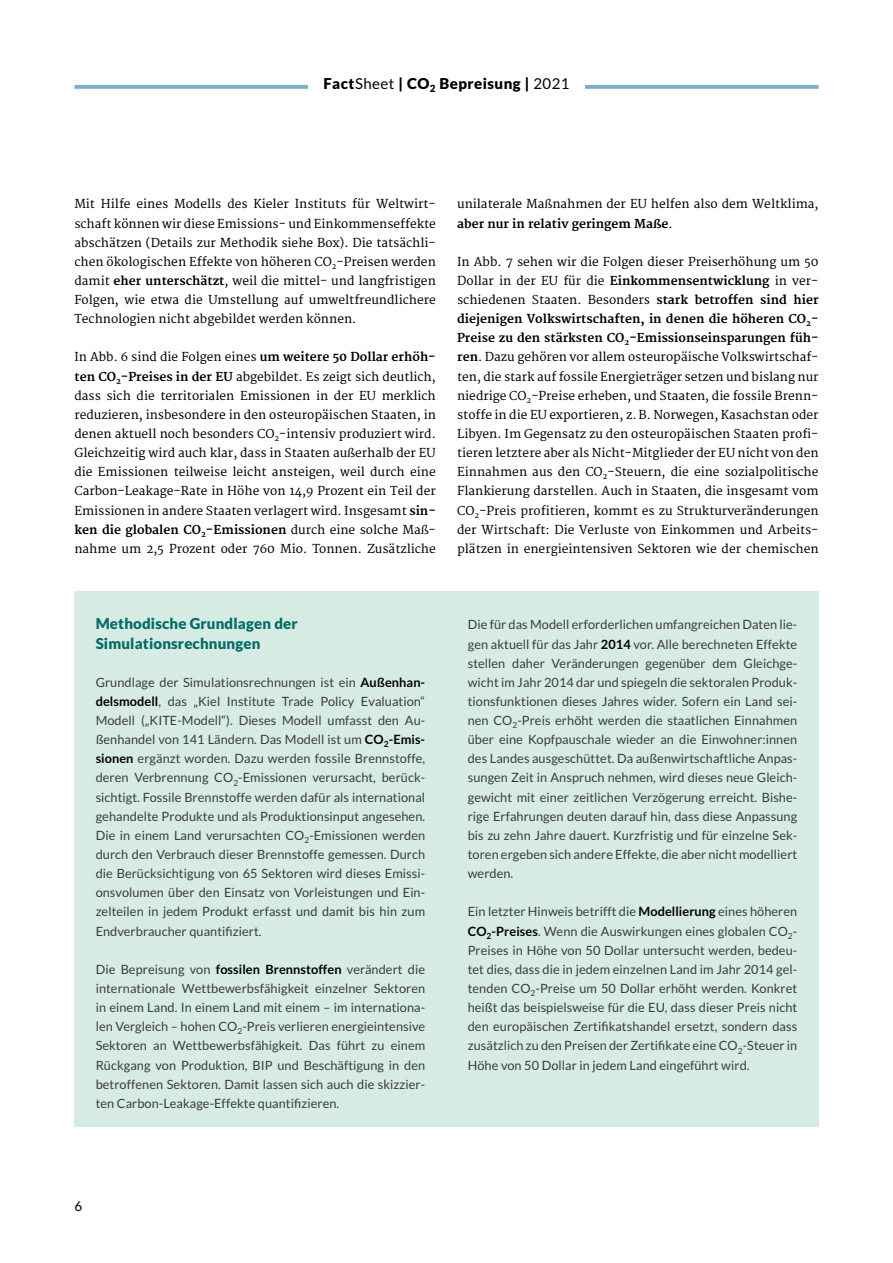
<style>
.page{position:relative;width:893px;height:1263px;background:#fff}
.page>*{position:absolute;margin:0;border:0;box-sizing:border-box;transform-origin:0 0}
.t1{font:900 15px/19.2px "Lato";letter-spacing:.01em;color:#006b68}
.t2{font:900 15px "Lato";letter-spacing:.03em;color:#000}
.t3{font:13.5px "Lato";color:#000}
.t4{font:12.75px/19.2px "Lato";letter-spacing:.005em;color:#3a3b3b;text-align:justify}
.t5{font:12px/19.2px "Merriweather";color:#000;text-align:justify}
.s1{font-weight:400}
.s2{font-weight:700}
.s3{font-weight:700;color:#000}
</style>
<div class="page">
<svg style="left:74px;top:85px;width:745px;height:4px;background:#81b2cb"></svg>
<div style="left:308px;top:77px;width:277px;height:14px;background:#fff"></div>
<div style="left:74px;top:591px;width:745px;height:536px;background:#d6ebe2"></div>
<p class="t2" style="left:323px;top:74px;width:248px">Fact<span class="s1">Sheet</span> | CO<sub>2</sub> Bepreisung | <span class="s1">2021</span></p>
<p class="t5" style="left:74px;top:195px;width:363px">Mit Hilfe eines Modells des Kieler Instituts für Weltwirt&shy;schaft können wir diese Emissions- und Einkommenseffekte abschätzen (Details zur Methodik siehe Box). Die tatsächli&shy;chen ökologischen Effekte von höheren CO<sub>2</sub>-Preisen werden damit <span class="s2">eher unterschätzt</span>, weil die mittel- und langfristigen Folgen, wie etwa die Umstellung auf umweltfreundlichere Technologien nicht abgebildet werden können.</p>
<p class="t5" style="left:74px;top:348px;width:363px">In Abb. 6 sind die Folgen eines <span class="s2">um weitere 50 Dollar erhöh&shy;ten CO</span><sub>2</sub><span class="s2">-Preises in der EU</span> abgebildet. Es zeigt sich deutlich, dass sich die territorialen Emissionen in der EU merklich reduzieren, insbesondere in den osteuropäischen Staaten, in denen aktuell noch besonders CO<sub>2</sub>-intensiv produziert wird.<br>Gleichzeitig wird auch klar, dass in Staaten außerhalb der EU die Emissionen teilweise leicht ansteigen, weil durch eine Carbon-Leakage-Rate in Höhe von 14,9 Prozent ein Teil der Emissionen in andere Staaten verlagert wird. Insgesamt <span class="s2">sin&shy;ken die globalen CO</span><sub>2</sub><span class="s2">-Emissionen</span> durch eine solche Maß&shy;nahme um 2,5 Prozent oder 760 Mio. Tonnen. Zusätzliche</p>
<p class="t5" style="left:457px;top:195px;width:363px">unilaterale Maßnahmen der EU helfen also dem Weltklima, <span class="s2">aber nur in relativ geringem Maße</span>.</p>
<p class="t5" style="left:457px;top:252px;width:363px">In Abb. 7 sehen wir die Folgen dieser Preiserhöhung um 50<br>Dollar in der EU für die <span class="s2">Einkommensentwicklung</span> in ver&shy;schiedenen Staaten. Besonders <span class="s2">stark betroffen sind hier diejenigen Volkswirtschaften, in denen die höheren CO</span><sub>2</sub><span class="s2">- Preise zu den stärksten CO</span><sub>2</sub><span class="s2">-Emissionseinsparungen füh&shy;ren</span>. Dazu gehören vor allem osteuropäische Volkswirtschaf&shy;ten, die stark auf fossile Energieträger setzen und bislang nur niedrige CO<sub>2</sub>-Preise erheben, und Staaten, die fossile Brenn&shy;stoffe in die EU exportieren, z. B. Norwegen, Kasachstan oder Libyen. Im Gegensatz zu den osteuropäischen Staaten profi&shy;tieren letztere aber als Nicht-Mitglieder der EU nicht von den Einnahmen aus den CO<sub>2</sub>-Steuern, die eine sozialpolitische Flankierung darstellen. Auch in Staaten, die insgesamt vom CO<sub>2</sub>-Preis profitieren, kommt es zu Strukturveränderungen der Wirtschaft: Die Verluste von Einkommen und Arbeits&shy;plätzen in energieintensiven Sektoren wie der chemischen</p>
<p class="t1" style="left:96px;top:614px;width:204px">Methodische Grundlagen der<br>Simulationsrechnungen</p>
<p class="t4" style="left:96px;top:672px;width:331px">Grundlage der Simulationsrechnungen ist ein <span class="s3">Außenhan&shy;delsmodell</span>, das „Kiel Institute Trade Policy Evaluation“ Modell („KITE-Modell“). Dieses Modell umfasst den Au&shy;ßenhandel von 141 Ländern. Das Modell ist um <span class="s3">CO</span><sub>2</sub><span class="s3">-Emis&shy;sionen</span> ergänzt worden. Dazu werden fossile Brennstoffe, deren Verbrennung CO<sub>2</sub>-Emissionen verursacht, berück&shy;sichtigt. Fossile Brennstoffe werden dafür als international gehandelte Produkte und als Produktionsinput angesehen.<br>Die in einem Land verursachten CO<sub>2</sub>-Emissionen werden durch den Verbrauch dieser Brennstoffe gemessen. Durch die Berücksichtigung von 65 Sektoren wird dieses Emissi&shy;onsvolumen über den Einsatz von Vorleistungen und Ein&shy;zelteilen in jedem Produkt erfasst und damit bis hin zum Endverbraucher quantifiziert.</p>
<p class="t4" style="left:96px;top:959px;width:331px">Die Bepreisung von <span class="s3">fossilen Brennstoffen</span> verändert die internationale Wettbewerbsfähigkeit einzelner Sektoren in einem Land. In einem Land mit einem – im internationa&shy;len Vergleich – hohen CO<sub>2</sub>-Preis verlieren energieintensive Sektoren an Wettbewerbsfähigkeit. Das führt zu einem Rückgang von Produktion, BIP und Beschäftigung in den betroffenen Sektoren. Damit lassen sich auch die skizzier&shy;ten Carbon-Leakage-Effekte quantifizieren.</p>
<p class="t4" style="left:468px;top:615px;width:331px">Die für das Modell erforderlichen umfangreichen Daten lie&shy;gen aktuell für das Jahr <span class="s3">2014</span> vor. Alle berechneten Effekte stellen daher Veränderungen gegenüber dem Gleichge&shy;wicht im Jahr 2014 dar und spiegeln die sektoralen Produk&shy;tionsfunktionen dieses Jahres wider. Sofern ein Land sei&shy;nen CO<sub>2</sub>-Preis erhöht werden die staatlichen Einnahmen über eine Kopfpauschale wieder an die Einwohner:innen des Landes ausgeschüttet. Da außenwirtschaftliche Anpas&shy;sungen Zeit in Anspruch nehmen, wird dieses neue Gleich&shy;gewicht mit einer zeitlichen Verzögerung erreicht. Bishe&shy;rige Erfahrungen deuten darauf hin, dass diese Anpassung bis zu zehn Jahre dauert. Kurzfristig und für einzelne Sek&shy;toren ergeben sich andere Effekte, die aber nicht modelliert werden.</p>
<p class="t4" style="left:468px;top:902px;width:331px">Ein letzter Hinweis betrifft die <span class="s3">Modellierung</span> eines höheren <span class="s3">CO</span><sub>2</sub><span class="s3">-Preises</span>. Wenn die Auswirkungen eines globalen CO<sub>2</sub>- Preises in Höhe von 50 Dollar untersucht werden, bedeu&shy;tet dies, dass die in jedem einzelnen Land im Jahr 2014 gel&shy;tenden CO<sub>2</sub>-Preise um 50 Dollar erhöht werden. Konkret heißt das beispielsweise für die EU, dass dieser Preis nicht den europäischen Zertifikatshandel ersetzt, sondern dass zusätzlich zu den Preisen der Zertifikate eine CO<sub>2</sub>-Steuer in Höhe von 50 Dollar in jedem Land eingeführt wird.</p>
<p class="t3" style="left:74px;top:1199px;width:9px">6</p>
</div>
